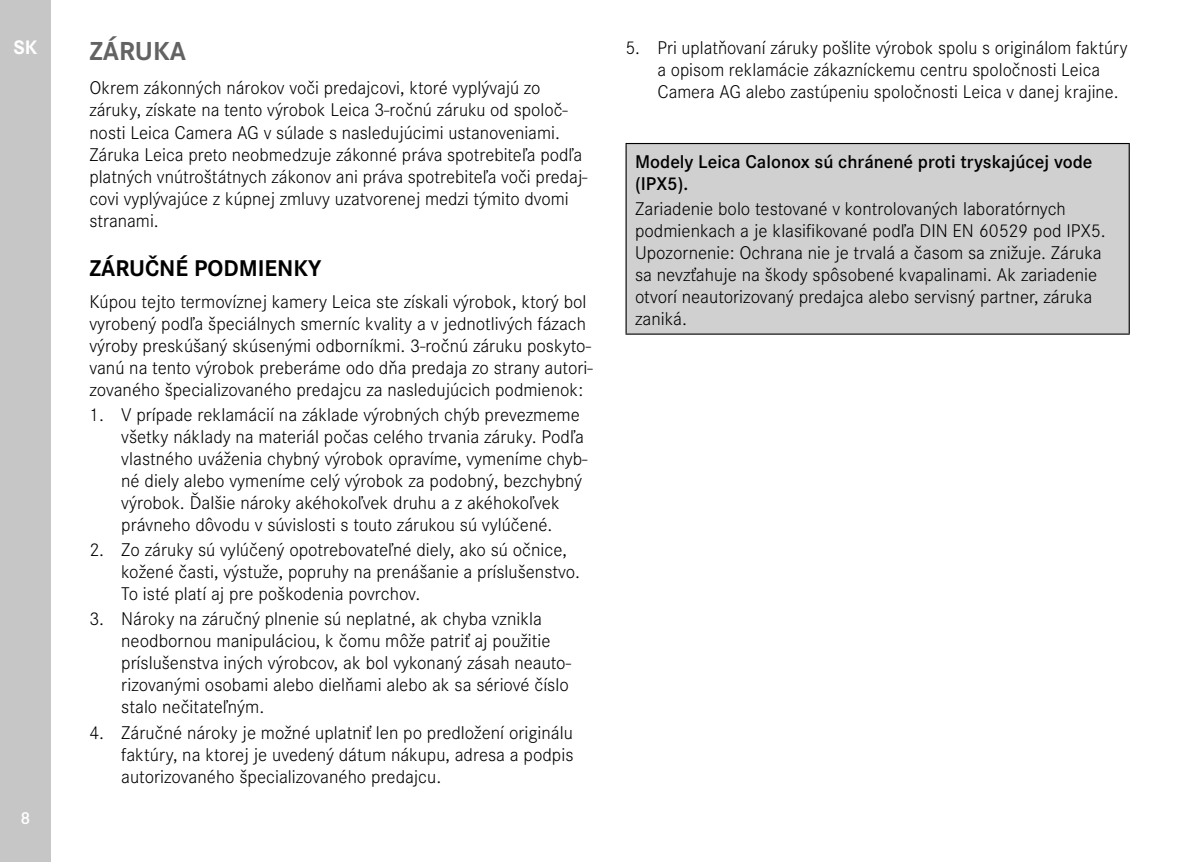
<style>
.page{position:relative;width:1200px;height:862px;background:#fff}
.page>*{position:absolute;margin:0;border:0;box-sizing:border-box;transform-origin:0 0}
.t1{font:700 27px "Corporate S";color:#646363}
.t2{font:700 23.62px "Corporate S";color:#000}
.t3{font:700 20.25px "Corporate S";color:#fff}
.t4{font:300 19.12px/22.1px "Corporate S";color:#000}
.t5{font:600 19.12px/22.1px "Corporate S";color:#000}
.t6{font:600 18px "Corporate S";color:#fff}
</style>
<div class="page">
<div style="left:0;top:0;width:51px;height:861px;background:#c6c6c6"></div>
<div style="left:626px;top:143px;width:502px;height:191px;background:#d0d0d0"></div>
<hr style="left:625px;top:143px;width:504px;height:1px;background:#000">
<hr style="left:625px;top:144px;width:1px;height:189px;background:#000">
<hr style="left:1128px;top:144px;width:1px;height:189px;background:#000">
<hr style="left:625px;top:333px;width:504px;height:1px;background:#000">
<p class="t3" style="left:13px;top:32px;width:26px">SK</p>
<p class="t6" style="left:21px;top:803px;width:11px">8</p>
<h1 class="t1" style="left:89px;top:29px;width:98px">ZÁRUKA</h1>
<p class="t4" style="left:89px;top:76px;width:499px">Okrem zákonných nárokov voči predajcovi, ktoré vyplývajú zo záruky, získate na tento výrobok Leica 3-ročnú záruku od spoloč&shy;nosti Leica Camera AG v súlade s nasledujúcimi ustanoveniami.<br>Záruka Leica preto neobmedzuje zákonné práva spotrebiteľa podľa platných vnútroštátnych zákonov ani práva spotrebiteľa voči predaj&shy;covi vyplývajúce z kúpnej zmluvy uzatvorenej medzi týmito dvomi stranami.</p>
<p class="t2" style="left:89px;top:249px;width:234px">ZÁRUČNÉ PODMIENKY</p>
<p class="t4" style="left:89px;top:289px;width:505px">Kúpou tejto termovíznej kamery Leica ste získali výrobok, ktorý bol vyrobený podľa špeciálnych smerníc kvality a v jednotlivých fázach výroby preskúšaný skúsenými odborníkmi. 3-ročnú záruku poskyto&shy;vanú na tento výrobok preberáme odo dňa predaja zo strany autori&shy;zovaného špecializovaného predajcu za nasledujúcich podmienok:</p>
<p class="t4" style="left:121px;top:402px;width:468px;text-indent:-32px">1. V prípade reklamácií na základe výrobných chýb prevezmeme všetky náklady na materiál počas celého trvania záruky. Podľa vlastného uváženia chybný výrobok opravíme, vymeníme chyb&shy;né diely alebo vymeníme celý výrobok za podobný, bezchybný výrobok. Ďalšie nároky akéhokoľvek druhu a z akéhokoľvek právneho dôvodu v súvislosti s touto zárukou sú vylúčené.</p>
<p class="t4" style="left:121px;top:537px;width:460px;text-indent:-32px">2. Zo záruky sú vylúčený opotrebovateľné diely, ako sú očnice, kožené časti, výstuže, popruhy na prenášanie a príslušenstvo.<br>To isté platí aj pre poškodenia povrchov.</p>
<p class="t4" style="left:121px;top:606px;width:451px;text-indent:-32px">3. Nároky na záručný plnenie sú neplatné, ak chyba vznikla neodbornou manipuláciou, k čomu môže patriť aj použitie príslušenstva iných výrobcov, ak bol vykonaný zásah neauto&shy;rizovanými osobami alebo dielňami alebo ak sa sériové číslo stalo nečitateľným.</p>
<p class="t4" style="left:121px;top:719px;width:453px;text-align:justify;text-indent:-32px">4. Záručné nároky je možné uplatniť len po predložení originálu faktúry, na ktorej je uvedený dátum nákupu, adresa a podpis autorizovaného špecializovaného predajcu.</p>
<p class="t4" style="left:657px;top:35px;width:471px;text-indent:-32px">5. Pri uplatňovaní záruky pošlite výrobok spolu s originálom faktúry a opisom reklamácie zákazníckemu centru spoločnosti Leica<br>Camera AG alebo zastúpeniu spoločnosti Leica v danej krajine.</p>
<p class="t5" style="left:635px;top:149px;width:458px">Modely Leica Calonox sú chránené proti tryskajúcej vode (IPX5).</p>
<p class="t4" style="left:635px;top:196px;width:472px">Zariadenie bolo testované v kontrolovaných laboratórnych podmienkach a je klasifikované podľa DIN EN 60529 pod IPX5.<br>Upozornenie: Ochrana nie je trvalá a časom sa znižuje. Záruka sa nevzťahuje na škody spôsobené kvapalinami. Ak zariadenie otvorí neautorizovaný predajca alebo servisný partner, záruka zaniká.</p>
</div>
